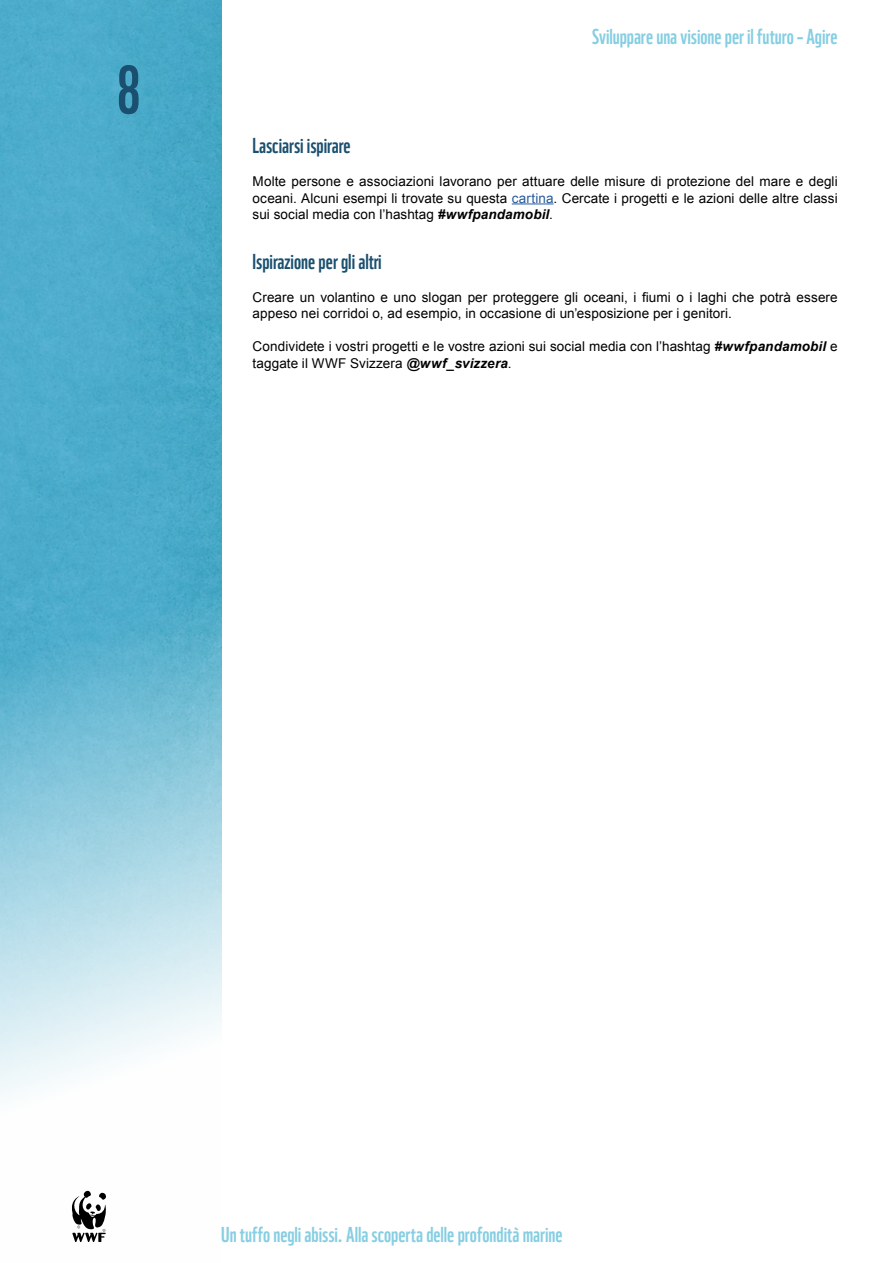
<style>
.page{position:relative;width:893px;height:1263px;background:#fff}
.page>*{position:absolute;margin:0;border:0;box-sizing:border-box;transform-origin:0 0}
.t1{font:66px "WWF";color:#1a4f6f}
.t2{font:21px "WWF";color:#86cee2}
.t3{font:21px "WWF";color:#1a4f6f}
.t4{font:13.5px/16.5px "Arial";letter-spacing:.01em;color:#000}
.s1{color:#275b9b}
.s2{font-weight:700;font-style:italic}
</style>
<div class="page">
<img style="left:0;top:0;width:221px;height:1095px">
<svg style="left:72px;top:1190px;width:34px;height:52px"></svg>
<hr style="left:512px;top:203px;width:42px;height:1px;background:#275b9b">
<h1 class="t1" style="left:117px;top:38px;width:26px">8</h1>
<h2 class="t2" style="left:592px;top:20px;width:247px">Sviluppare una visione per il futuro – Agire</h2>
<h2 class="t3" style="left:253px;top:129px;width:100px">Lasciarsi ispirare</h2>
<p class="t4" style="left:253px;top:173px;width:587px;text-align:justify">Molte persone e associazioni lavorano per attuare delle misure di protezione del mare e degli oceani. Alcuni esempi li trovate su questa <span class="s1">cartina</span>. Cercate i progetti e le azioni delle altre classi sui social media con l’hashtag <span class="s2">#wwfpandamobil</span>.</p>
<h2 class="t3" style="left:253px;top:245px;width:131px">Ispirazione per gli altri</h2>
<p class="t4" style="left:253px;top:289px;width:587px">Creare un volantino e uno slogan per proteggere gli oceani, i fiumi o i laghi che potrà essere appeso nei corridoi o, ad esempio, in occasione di un’esposizione per i genitori.</p>
<p class="t4" style="left:253px;top:338px;width:587px">Condividete i vostri progetti e le vostre azioni sui social media con l’hashtag <span class="s2">#wwfpandamobil</span> e taggate il WWF Svizzera <span class="s2">@wwf_svizzera</span>.</p>
<h2 class="t2" style="left:221px;top:1218px;width:343px">Un tuffo negli abissi. Alla scoperta delle profondità marine</h2>
</div>
